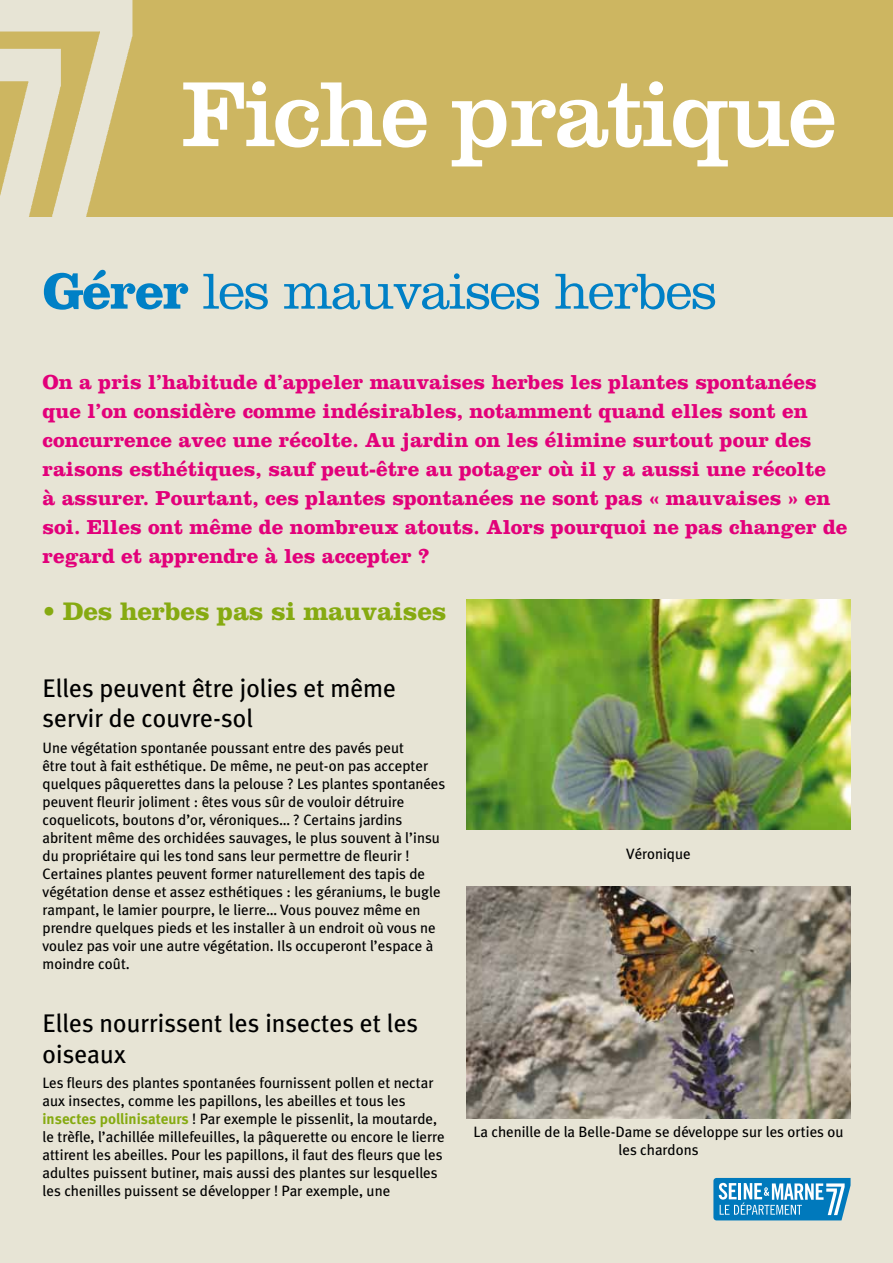
<style>
.page{position:relative;width:893px;height:1263px;background:#e7e4d5}
.page>*{position:absolute;margin:0;border:0;box-sizing:border-box;transform-origin:0 0}
.t1{font:96px "Clarendon";letter-spacing:-.025em;color:#fff}
.t2{font:300 52.5px "Clarendon";letter-spacing:-.025em;color:#0080c6}
.t3{font:700 26.4px "Clarendon";letter-spacing:-.01em;color:#86aa11}
.t4{font:25.5px/30.6px "Meta Plus";color:#000}
.t5{font:700 21px/29.1px "Clarendon";color:#e2007a}
.t6{font:15px/18px "Meta Plus";color:#000}
.s1{font-weight:700}
.s2{font-family:"Meta";font-weight:700;color:#86aa11}
</style>
<div class="page">
<div style="left:0;top:0;width:893px;height:217px;background:#cdb661"></div>
<img style="left:0;top:0;width:133px;height:217px">
<img style="left:467px;top:600px;width:383px;height:229px">
<img style="left:467px;top:887px;width:384px;height:231px">
<svg style="left:713px;top:1178px;width:138px;height:42px"></svg>
<h1 class="t1" style="left:182px;top:58px;width:656px">Fiche pratique</h1>
<h2 class="t2" style="left:43px;top:261px;width:676px"><span class="s1">Gérer</span> les mauvaises herbes</h2>
<p class="t5" style="left:43px;top:367px;width:807px">On a pris l’habitude d’appeler mauvaises herbes les plantes spontanées que l’on considère comme indésirables, notamment quand elles sont en concurrence avec une récolte. Au jardin on les élimine surtout pour des raisons esthétiques, sauf peut-être au potager où il y a aussi une récolte<br>à assurer. Pourtant, ces plantes spontanées ne sont pas « mauvaises » en soi. Elles ont même de nombreux atouts. Alors pourquoi ne pas changer de regard et apprendre à les accepter ?</p>
<h3 class="t3" style="left:43px;top:595px;width:405px">• Des herbes pas si mauvaises</h3>
<h3 class="t4" style="left:43px;top:672px;width:355px">Elles peuvent être jolies et même servir de couvre-sol</h3>
<p class="t6" style="left:43px;top:738px;width:404px">Une végétation spontanée poussant entre des pavés peut<br>être tout à fait esthétique. De même, ne peut-on pas accepter quelques pâquerettes dans la pelouse ? Les plantes spontanées peuvent fleurir joliment : êtes vous sûr de vouloir détruire coquelicots, boutons d’or, véroniques… ? Certains jardins abritent même des orchidées sauvages, le plus souvent à l’insu du propriétaire qui les tond sans leur permettre de fleurir !<br>Certaines plantes peuvent former naturellement des tapis de végétation dense et assez esthétiques : les géraniums, le bugle rampant, le lamier pourpre, le lierre… Vous pouvez même en prendre quelques pieds et les installer à un endroit où vous ne voulez pas voir une autre végétation. Ils occuperont l’espace à moindre coût.</p>
<h3 class="t4" style="left:43px;top:1008px;width:377px">Elles nourrissent les insectes et les oiseaux</h3>
<p class="t6" style="left:43px;top:1074px;width:404px">Les fleurs des plantes spontanées fournissent pollen et nectar aux insectes, comme les papillons, les abeilles et tous les <span class="s2">insectes pollinisateurs</span> ! Par exemple le pissenlit, la moutarde, le trèfle, l’achillée millefeuilles, la pâquerette ou encore le lierre attirent les abeilles. Pour les papillons, il faut des fleurs que les adultes puissent butiner, mais aussi des plantes sur lesquelles les chenilles puissent se développer ! Par exemple, une</p>
<p class="t6" style="left:626px;top:845px;width:66px">Véronique</p>
<p class="t6" style="left:473px;top:1123px;width:372px;text-align:center">La chenille de la Belle-Dame se développe sur les orties ou les chardons</p>
</div>
